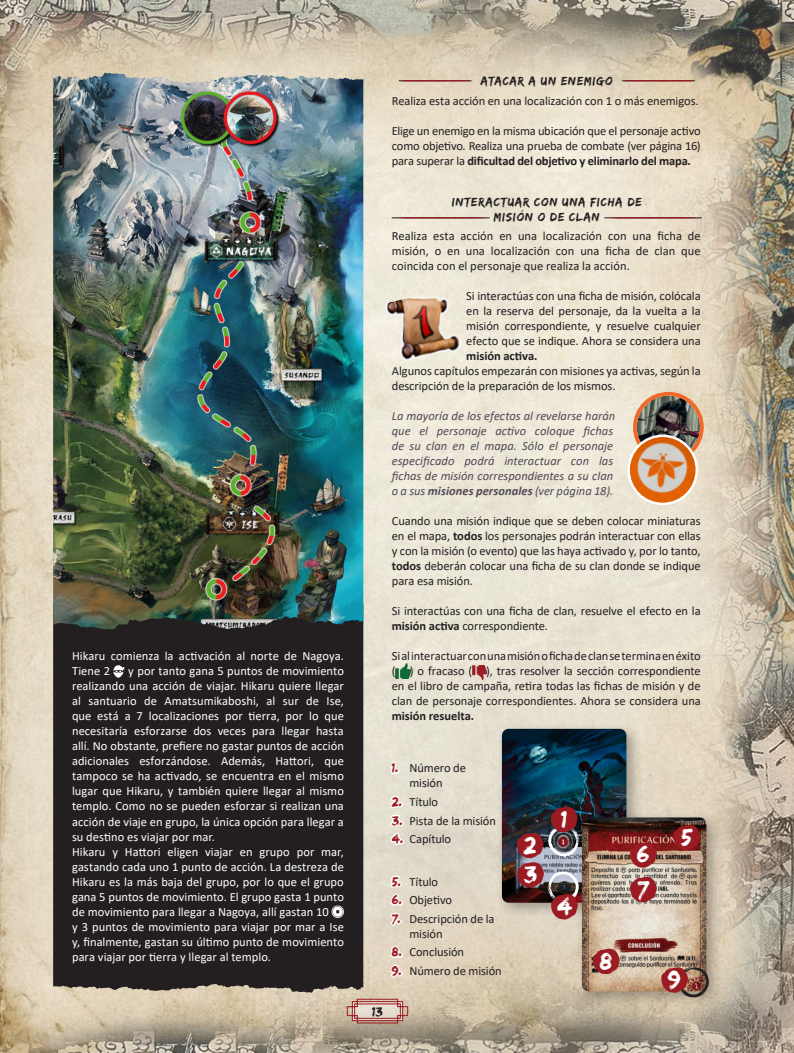
<style>
.page{position:relative;width:794px;height:1053px;background:#fff}
.page>*{position:absolute;margin:0;border:0;box-sizing:border-box;transform-origin:0 0}
.t1{font:25.12px/29.4px "Edo SZ";color:#fff}
.t2{font:13.75px "Edo SZ";color:#231f20}
.t3{font:12.5px/15px "Calibri";letter-spacing:-.005em;color:#231f20;text-align:justify}
.t4{font:12.5px/15px "Calibri";letter-spacing:.005em;color:#fff}
.t5{font:italic 12.5px/15px "Calibri";color:#504954}
.t6{font:12.5px/15px "Edo SZ";letter-spacing:.07em;color:#231f20;text-align:center}
.t7{font:700 12.5px "Calibri";letter-spacing:-.005em;color:#231f20}
.s1{font-weight:700}
.s2{font-family:"Edo SZ";font-size:13.75px;color:#fff}
.s3{font-family:"Edo SZ";font-size:13.75px;color:#9b1b23}
</style>
<div class="page">
<img style="left:0;top:0;width:794px;height:1052px">
<svg style="left:346px;top:998px;width:63px;height:25px;background:#cba398"></svg>
<img style="left:395px;top:663px;width:15px;height:15px">
<img style="left:472px;top:665px;width:14px;height:14px">
<svg style="left:392px;top:217px;width:115px;height:2px"></svg>
<svg style="left:604px;top:217px;width:115px;height:2px"></svg>
<img style="left:637px;top:395px;width:63px;height:64px;border-radius:32px">
<div style="left:633px;top:392px;width:70px;height:70px;border:4px solid #f26828;border-radius:50%"></div>
<svg style="left:622px;top:80px;width:73px;height:2px"></svg>
<svg style="left:399px;top:80px;width:72px;height:2px"></svg>
<img style="left:628px;top:436px;width:69px;height:68px;border-radius:34px">
<div style="left:627px;top:434px;width:71px;height:71px;border:3px solid #fff;border-radius:50%"></div>
<img style="left:385px;top:294px;width:77px;height:68px">
<div style="left:53px;top:595px;width:310px;height:398px;background:#231f20"></div>
<svg style="left:114px;top:665px;width:11px;height:12px"></svg>
<svg style="left:331px;top:905px;width:13px;height:12px"></svg>
<img style="left:53px;top:75px;width:172px;height:554px">
<div style="left:495px;top:721px;width:148px;height:198px;background:#231f20;opacity:.36"></div>
<img style="left:502px;top:728px;width:124px;height:174px">
<div style="left:575px;top:810px;width:148px;height:198px;background:#231f20;opacity:.36"></div>
<img style="left:582px;top:817px;width:124px;height:174px">
<svg style="left:673px;top:824px;width:27px;height:26px"></svg>
<svg style="left:630px;top:842px;width:27px;height:25px"></svg>
<svg style="left:630px;top:876px;width:27px;height:26px"></svg>
<svg style="left:593px;top:948px;width:26px;height:26px"></svg>
<img style="left:517px;top:806px;width:62px;height:113px">
<svg style="left:661px;top:966px;width:48px;height:31px"></svg>
<p class="t4" style="left:72px;top:648px;width:273px">Hikaru comienza la ac琀椀vación al norte de Nagoya.<br>Tiene 2</p>
<p class="t4" style="left:72px;top:663px;width:273px;text-indent:56px">y por tanto gana 5 puntos de movimiento realizando una acción de viajar. Hikaru quiere llegar al santuario de Amatsumikaboshi, al sur de Ise, que está a 7 localizaciones por 琀椀erra, por lo que necesitaría esforzarse dos veces para llegar hasta allí. No obstante, pre昀椀ere no gastar puntos de acción adicionales esforzándose. Además, Ha琀琀ori, que tampoco se ha ac琀椀vado, se encuentra en el mismo lugar que Hikaru, y también quiere llegar al mismo templo. Como no se pueden esforzar si realizan una acción de viaje en grupo, la única opción para llegar a su des琀椀no es viajar por mar.<br>Hikaru y Ha琀琀ori eligen viajar en grupo por mar, gastando cada uno 1 punto de acción. La destreza de Hikaru es la más baja del grupo, por lo que el grupo gana 5 puntos de movimiento. El grupo gasta 1 punto de movimiento para llegar a Nagoya, allí gastan 10<br>y 3 puntos de movimiento para viajar por mar a Ise y, 昀椀nalmente, gastan su úl琀椀mo punto de movimiento para viajar por 琀椀erra y llegar al templo.</p>
<p class="t6" style="left:481px;top:73px;width:133px">Atacar a un enemigo</p>
<p class="t3" style="left:392px;top:93px;width:308px">Realiza esta acción en una localización con 1 o más enemigos.</p>
<p class="t3" style="left:392px;top:123px;width:310px">Elige un enemigo en la misma ubicación que el personaje ac琀椀vo como obje琀椀vo. Realiza una prueba de combate (ver página 16) para superar la <span class="s1">di昀椀cultad del obje琀椀vo y eliminarlo del mapa.</span></p>
<p class="t6" style="left:452px;top:194px;width:191px">Interactuar con una ficha de misión o de clan</p>
<p class="t3" style="left:392px;top:228px;width:310px">Realiza esta acción en una localización con una 昀椀cha de misión, o en una localización con una 昀椀cha de clan que coincida con el personaje que realiza la acción.</p>
<p class="t3" style="left:466px;top:288px;width:236px">Si interactúas con una 昀椀cha de misión, colócala en la reserva del personaje, da la vuelta a la misión correspondiente, y resuelve cualquier efecto que se indique. Ahora se considera una</p>
<p class="t7" style="left:466px;top:347px;width:73px">misión ac琀椀va.</p>
<p class="t3" style="left:392px;top:363px;width:310px">Algunos capítulos empezarán con misiones ya ac琀椀vas, según la descripción de la preparación de los mismos.</p>
<p class="t5" style="left:392px;top:408px;width:225px">La mayoría de los efectos al revelarse harán que el personaje ac琀椀vo coloque 昀椀chas de su clan en el mapa. Sólo el personaje especi昀椀cado podrá interactuar con las昀椀chas de misión correspondientes a su clan o a sus <span class="s1">misiones personales</span> (ver página 18).</p>
<p class="t3" style="left:392px;top:513px;width:310px">Cuando una misión indique que se deben colocar miniaturas en el mapa, <span class="s1">todos</span> los personajes podrán interactuar con ellas y con la misión (o evento) que las haya ac琀椀vado y, por lo tanto, <span class="s1">todos</span> deberán colocar una 昀椀cha de su clan donde se indique para esa misión.</p>
<p class="t3" style="left:392px;top:603px;width:310px">Si interactúas con una 昀椀cha de clan, resuelve el efecto en la <span class="s1">misión ac琀椀va</span> correspondiente.</p>
<p class="t3" style="left:392px;top:648px;width:310px">Si al interactuar con una misión o 昀椀cha de clan se termina en éxito ( ) o fracaso ( ), tras resolver la sección correspondiente en el libro de campaña, re琀椀ra todas las 昀椀chas de misión y de clan de personaje correspondientes. Ahora se considera una</p>
<p class="t7" style="left:392px;top:707px;width:84px">misión resuelta.</p>
<p class="t3" style="left:392px;top:760px;width:76px;text-align:center"><span class="s2">1</span><span class="s3">.</span> Número de misión</p>
<p class="t3" style="left:392px;top:794px;width:48px"><span class="s2">2</span><span class="s3">.</span> Título</p>
<p class="t3" style="left:392px;top:813px;width:106px"><span class="s2">3</span><span class="s3">.</span> Pista de la misión</p>
<p class="t3" style="left:392px;top:831px;width:61px"><span class="s2">4</span><span class="s3">.</span> Capítulo</p>
<p class="t3" style="left:392px;top:874px;width:48px"><span class="s2">5.</span> Título</p>
<p class="t3" style="left:392px;top:892px;width:62px"><span class="s2">6</span><span class="s3">.</span> Obje琀椀vo</p>
<p class="t3" style="left:409px;top:911px;width:87px;text-indent:-18px"><span class="s2">7.</span> Descripción de la misión</p>
<p class="t3" style="left:392px;top:944px;width:74px"><span class="s2">8</span><span class="s3">.</span> Conclusión</p>
<p class="t3" style="left:392px;top:963px;width:112px"><span class="s2">9.</span> Número de misión</p>
<p class="t2" style="left:372px;top:1002px;width:12px">13</p>
<h1 class="t1" style="left:561px;top:802px;width:7px">1</h1>
<h1 class="t1" style="left:524px;top:828px;width:15px">2<br>3</h1>
<h1 class="t1" style="left:681px;top:821px;width:13px">5</h1>
<h1 class="t1" style="left:637px;top:835px;width:14px;line-height:34.6px">6<br>7</h1>
<h1 class="t1" style="left:557px;top:890px;width:16px">4</h1>
<h1 class="t1" style="left:600px;top:944px;width:14px">8</h1>
<h1 class="t1" style="left:668px;top:963px;width:14px">9</h1>
</div>
